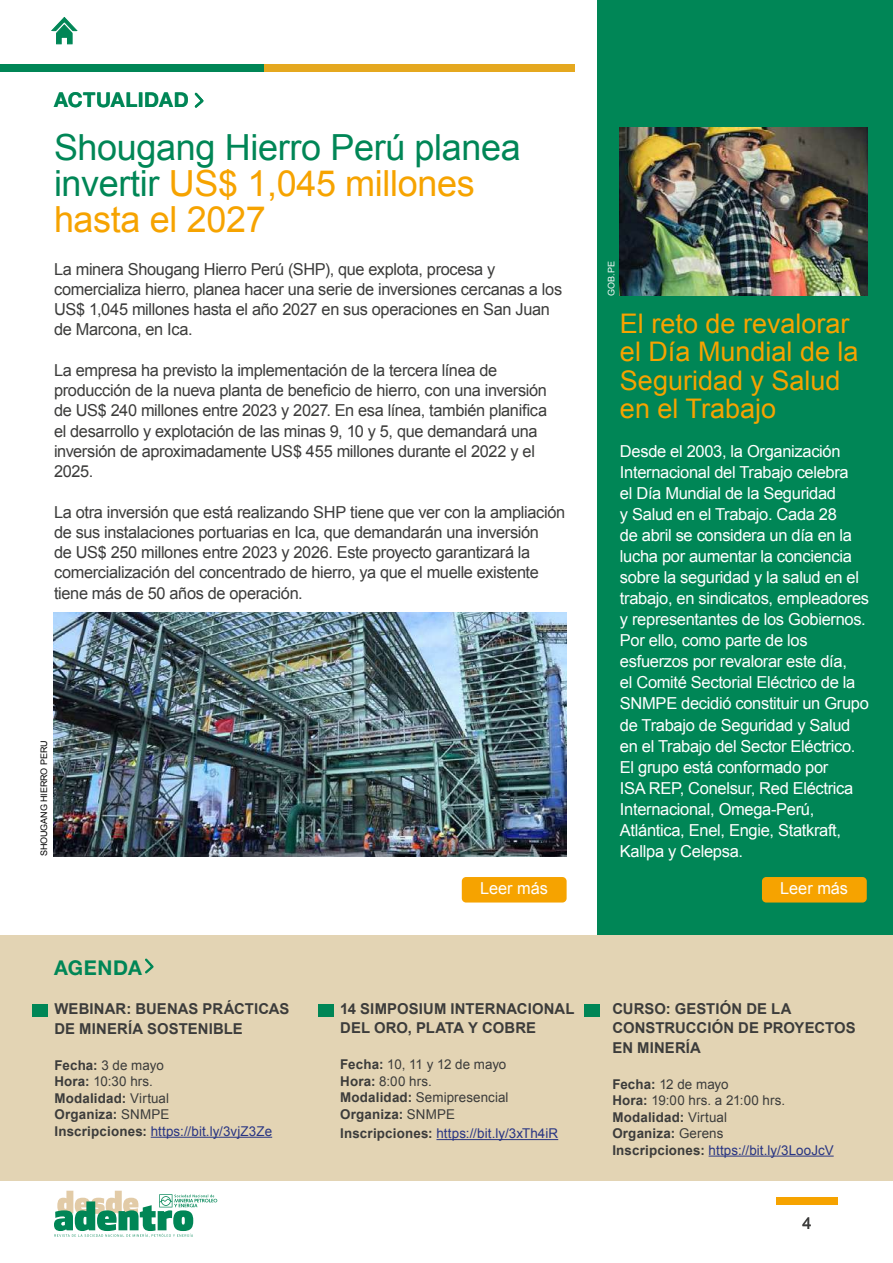
<style>
.page{position:relative;width:893px;height:1263px;background:#fff}
.page>*{position:absolute;margin:0;border:0;box-sizing:border-box;transform-origin:0 0}
.t1{font:36px/36px "Arial";letter-spacing:-.01em;color:#008656}
.t2{font:27px/28.5px "Arial";color:#f6a300}
.t3{font:700 20.4px "Helvetica Neue LT Std";letter-spacing:.02em;color:#008656}
.t4{font:16.5px/20.2px "Arial";letter-spacing:-.02em;color:#3c3c3b}
.t5{font:16.5px/21px "Arial";letter-spacing:-.02em;color:#fff}
.t6{font:700 15px/19.5px "Arial";letter-spacing:.01em;color:#3c3c3b}
.t7{font:700 13.5px/16.5px "Arial";letter-spacing:.015em;color:#3c3c3b}
.t8{font:13.5px/16.5px "Arial";letter-spacing:.005em;color:#3c3c3b}
.t9{font:13.5px "Arial";letter-spacing:.005em;color:#283583}
.t10{font:9px "Arial";letter-spacing:-.01em;color:#000}
.t11{font:9px "Arial";color:#fff}
.s1{color:#f6a300}
.s2{font-weight:400}
.s3{font-weight:400;color:#283583}
.s4{font-weight:700}
.s5{font-weight:700;color:#3c3c3b}
</style>
<div class="page">
<svg style="left:54px;top:1191px;width:163px;height:46px"></svg>
<svg style="left:51px;top:17px;width:27px;height:28px"></svg>
<div style="left:597px;top:0;width:296px;height:1162px;background:#008656"></div>
<div style="left:776px;top:1197px;width:62px;height:8px;background:#f6a300"></div>
<div style="left:0;top:64px;width:267px;height:7px;background:#008656"></div>
<svg style="left:194px;top:92px;width:10px;height:16px"></svg>
<div style="left:462px;top:877px;width:105px;height:25px;background:#f6a300;border-radius:4px"></div>
<div style="left:264px;top:64px;width:311px;height:7px;background:#e5a81f"></div>
<div style="left:762px;top:877px;width:105px;height:25px;background:#f6a300;border-radius:4px"></div>
<img style="left:620px;top:128px;width:248px;height:168px">
<img style="left:53px;top:612px;width:513px;height:244px">
<div style="left:0;top:935px;width:893px;height:246px;background:#e3d4b4"></div>
<svg style="left:145px;top:958px;width:9px;height:16px"></svg>
<div style="left:585px;top:1004px;width:15px;height:12px;background:#008656"></div>
<div style="left:319px;top:1004px;width:15px;height:12px;background:#008656"></div>
<div style="left:33px;top:1004px;width:15px;height:12px;background:#008656"></div>
<hr style="left:151px;top:1137px;width:121px;height:1px;background:#283583">
<hr style="left:436px;top:1139px;width:122px;height:1px;background:#283583">
<hr style="left:709px;top:1155px;width:125px;height:1px;background:#283583">
<p class="t3" style="left:54px;top:87px;width:136px">ACTUALIDAD</p>
<h1 class="t1" style="left:54px;top:130px;width:468px">Shougang Hierro Perú planea invertir <span class="s1">US$ 1,045 millones hasta el 2027</span></h1>
<p class="t4" style="left:54px;top:259px;width:510px">La minera Shougang Hierro Perú (SHP), que explota, procesa y comercializa hierro, planea hacer una serie de inversiones cercanas a los US$ 1,045 millones hasta el año 2027 en sus operaciones en San Juan de Marcona, en Ica.</p>
<p class="t4" style="left:54px;top:360px;width:495px">La empresa ha previsto la implementación de la tercera línea de producción de la nueva planta de beneficio de hierro, con una inversión de US$ 240 millones entre 2023 y 2027. En esa línea, también planifica el desarrollo y explotación de las minas 9, 10 y 5, que demandará una inversión de aproximadamente US$ 455 millones durante el 2022 y el 2025.</p>
<p class="t4" style="left:54px;top:502px;width:513px">La otra inversión que está realizando SHP tiene que ver con la ampliación de sus instalaciones portuarias en Ica, que demandarán una inversión<br>de US$ 250 millones entre 2023 y 2026. Este proyecto garantizará la comercialización del concentrado de hierro, ya que el muelle existente tiene más de 50 años de operación.</p>
<p class="t10" style="left:38px;top:856px;width:117px;rotate:-90deg">SHOUGANG HIERRO PERU</p>
<p class="t11" style="left:606px;top:296px;width:36px;rotate:-90deg">GOB.PE</p>
<h2 class="t2" style="left:620px;top:309px;width:240px">El reto de revalorar el Día Mundial de la<br>Seguridad y Salud en el Trabajo</h2>
<p class="t5" style="left:620px;top:441px;width:251px">Desde el 2003, la Organización<br>Internacional del Trabajo celebra<br>el Día Mundial de la Seguridad<br>y Salud en el Trabajo. Cada 28<br>de abril se considera un día en la lucha por aumentar la conciencia sobre la seguridad y la salud en el trabajo, en sindicatos, empleadores y representantes de los Gobiernos.<br>Por ello, como parte de los esfuerzos por revalorar este día,<br>el Comité Sectorial Eléctrico de la<br>SNMPE decidió constituir un Grupo de Trabajo de Seguridad y Salud en el Trabajo del Sector Eléctrico.<br>El grupo está conformado por<br>ISA REP, Conelsur, Red Eléctrica<br>Internacional, Omega-Perú,<br>Atlántica, Enel, Engie, Statkraft,<br>Kallpa y Celepsa.</p>
<p class="t3" style="left:54px;top:955px;width:89px">AGENDA</p>
<p class="t6" style="left:54px;top:1000px;width:237px">WEBINAR: BUENAS PRÁCTICAS<br>DE MINERÍA SOSTENIBLE</p>
<p class="t7" style="left:54px;top:1057px;width:219px">Fecha: <span class="s2">3 de mayo<br></span>Hora: <span class="s2">10:30 hrs.<br></span>Modalidad: <span class="s2">Virtual<br></span>Organiza: <span class="s2">SNMPE<br></span>Inscripciones: <span class="s3">https://bit.ly/3vjZ3Ze</span></p>
<p class="t5" style="left:480px;top:878px;width:69px">Leer más</p>
<p class="t5" style="left:780px;top:878px;width:69px">Leer más</p>
<p class="t6" style="left:340px;top:999px;width:236px">14 SIMPOSIUM INTERNACIONAL<br>DEL ORO, PLATA Y COBRE</p>
<p class="t8" style="left:340px;top:1056px;width:170px"><span class="s4">Fecha:</span> 10, 11 y 12 de mayo<br><span class="s4">Hora:</span> 8:00 hrs.<br><span class="s4">Modalidad:</span> Semipresencial<br><span class="s4">Organiza:</span> SNMPE</p>
<p class="t9" style="left:340px;top:1124px;width:220px"><span class="s5">Inscripciones:</span> https://bit.ly/3xTh4iR</p>
<p class="t6" style="left:612px;top:999px;width:245px">CURSO: GESTIÓN DE LA<br>CONSTRUCCIÓN DE PROYECTOS<br>EN MINERÍA</p>
<p class="t7" style="left:612px;top:1076px;width:223px">Fecha: <span class="s2">12 de mayo<br></span>Hora: <span class="s2">19:00 hrs. a 21:00 hrs.<br></span>Modalidad: <span class="s2">Virtual<br></span>Organiza: <span class="s2">Gerens<br></span>Inscripciones: <span class="s3">https://bit.ly/3LooJcV</span></p>
<p class="t4" style="left:802px;top:1213px;width:11px">4</p>
</div>
